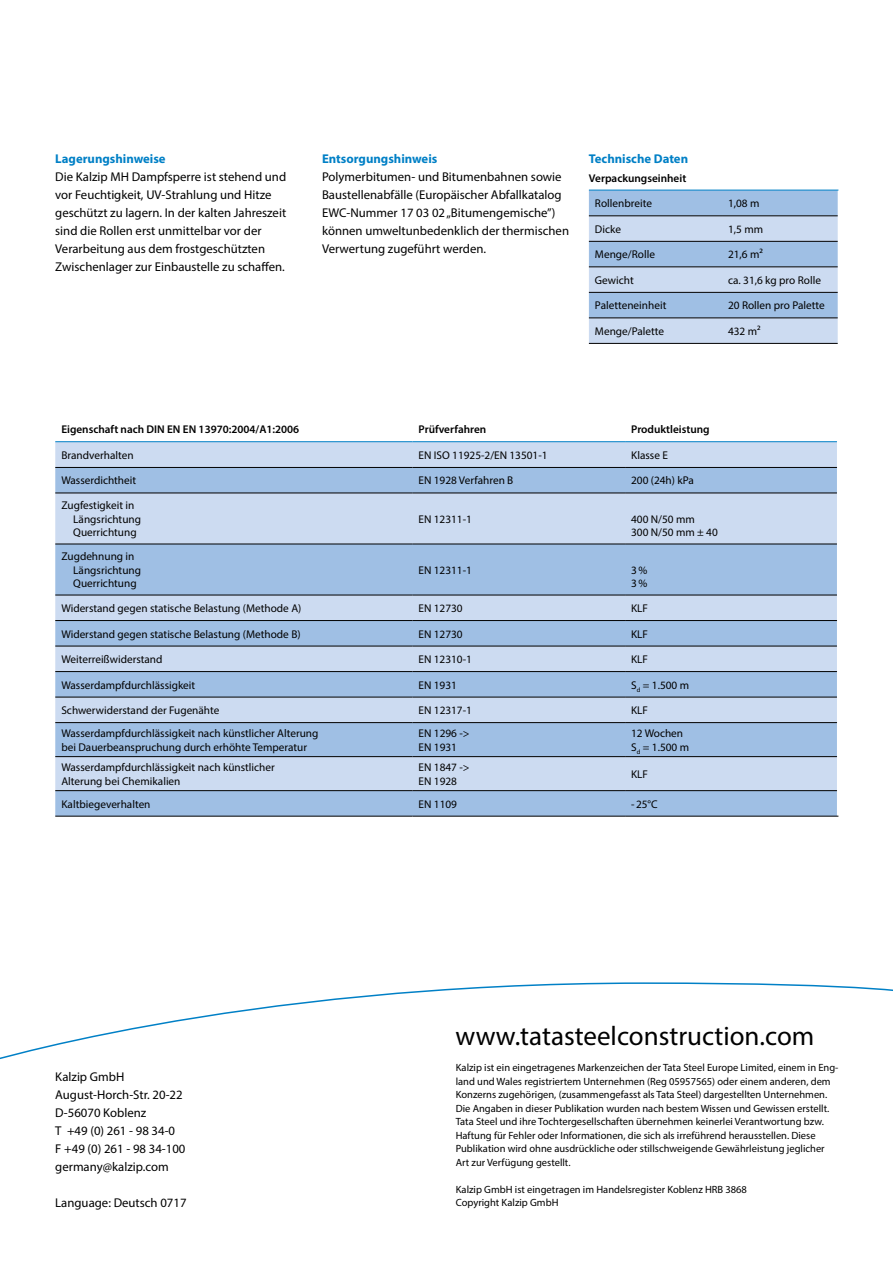
<style>
.page{position:relative;width:893px;height:1263px;background:#fff}
.page>*{position:absolute;margin:0;border:0;box-sizing:border-box;transform-origin:0 0}
.t1{font:27px "Myriad Pro";color:#000}
.t2{font:12.75px/18px "Myriad Pro";color:#000}
.t3{font:700 12.75px "Myriad Pro";color:#0080c6}
.t4{font:11.25px/13.5px "Myriad Pro";color:#000}
.t5{font:600 11.25px "Myriad Pro";color:#000}
.t6{font:10.5px/13.5px "Myriad Pro";color:#000}
</style>
<div class="page">
<svg style="left:0;top:982px;width:893px;height:78px"></svg>
<svg style="left:55px;top:494px;width:782px;height:322px;background:#b3cbe8"></svg>
<svg style="left:55px;top:442px;width:783px;height:51px;background:#b3cae7"></svg>
<hr style="left:55px;top:441px;width:357px;height:1px;background:#0080c6">
<hr style="left:412px;top:441px;width:213px;height:1px;background:#0080c6">
<hr style="left:625px;top:441px;width:212px;height:1px;background:#0080c6">
<hr style="left:55px;top:467px;width:357px;height:1px;background:#000">
<hr style="left:412px;top:467px;width:213px;height:1px;background:#000">
<hr style="left:625px;top:467px;width:212px;height:1px;background:#000">
<hr style="left:55px;top:493px;width:357px;height:1px;background:#000">
<hr style="left:412px;top:493px;width:213px;height:1px;background:#000">
<hr style="left:625px;top:493px;width:212px;height:1px;background:#000">
<hr style="left:55px;top:544px;width:357px;height:1px;background:#000">
<hr style="left:412px;top:544px;width:213px;height:1px;background:#000">
<hr style="left:625px;top:544px;width:212px;height:1px;background:#000">
<hr style="left:55px;top:595px;width:357px;height:1px;background:#000">
<hr style="left:412px;top:595px;width:213px;height:1px;background:#000">
<hr style="left:625px;top:595px;width:212px;height:1px;background:#000">
<hr style="left:55px;top:620px;width:357px;height:1px;background:#000">
<hr style="left:412px;top:620px;width:213px;height:1px;background:#000">
<hr style="left:625px;top:620px;width:212px;height:1px;background:#000">
<hr style="left:55px;top:646px;width:357px;height:1px;background:#000">
<hr style="left:412px;top:646px;width:213px;height:1px;background:#000">
<hr style="left:625px;top:646px;width:212px;height:1px;background:#000">
<hr style="left:55px;top:671px;width:357px;height:1px;background:#000">
<hr style="left:412px;top:671px;width:213px;height:1px;background:#000">
<hr style="left:625px;top:671px;width:212px;height:1px;background:#000">
<hr style="left:55px;top:697px;width:357px;height:1px;background:#000">
<hr style="left:412px;top:697px;width:213px;height:1px;background:#000">
<hr style="left:625px;top:697px;width:212px;height:1px;background:#000">
<hr style="left:55px;top:722px;width:357px;height:1px;background:#000">
<hr style="left:412px;top:722px;width:213px;height:1px;background:#000">
<hr style="left:625px;top:722px;width:212px;height:1px;background:#000">
<hr style="left:55px;top:756px;width:357px;height:1px;background:#000">
<hr style="left:412px;top:756px;width:213px;height:1px;background:#000">
<hr style="left:625px;top:756px;width:212px;height:1px;background:#000">
<hr style="left:55px;top:790px;width:357px;height:1px;background:#000">
<hr style="left:412px;top:790px;width:213px;height:1px;background:#000">
<hr style="left:625px;top:790px;width:212px;height:1px;background:#000">
<hr style="left:55px;top:816px;width:357px;height:1px;background:#000">
<hr style="left:412px;top:816px;width:213px;height:1px;background:#000">
<hr style="left:625px;top:816px;width:213px;height:1px;background:#000">
<svg style="left:589px;top:189px;width:249px;height:154px;background:#b2c9e6"></svg>
<hr style="left:589px;top:216px;width:133px;height:1px;background:#000">
<hr style="left:722px;top:216px;width:116px;height:1px;background:#000">
<hr style="left:589px;top:241px;width:133px;height:1px;background:#000">
<hr style="left:722px;top:241px;width:116px;height:1px;background:#000">
<hr style="left:589px;top:267px;width:133px;height:1px;background:#000">
<hr style="left:722px;top:267px;width:116px;height:1px;background:#000">
<hr style="left:589px;top:292px;width:133px;height:1px;background:#000">
<hr style="left:722px;top:292px;width:116px;height:1px;background:#000">
<hr style="left:589px;top:318px;width:133px;height:1px;background:#000">
<hr style="left:722px;top:318px;width:116px;height:1px;background:#000">
<hr style="left:589px;top:343px;width:133px;height:1px;background:#000">
<hr style="left:722px;top:343px;width:116px;height:1px;background:#000">
<hr style="left:589px;top:190px;width:133px;height:1px;background:#0080c6">
<hr style="left:722px;top:190px;width:116px;height:1px;background:#0080c6">
<p class="t3" style="left:55px;top:151px;width:112px">Lagerungshinweise</p>
<p class="t3" style="left:589px;top:151px;width:101px">Technische Daten</p>
<p class="t2" style="left:55px;top:168px;width:232px">Die Kalzip MH Dampfsperre ist stehend und vor Feuchtigkeit, UV-Strahlung und Hitze geschützt zu lagern. In der kalten Jahreszeit sind die Rollen erst unmittelbar vor der Verarbeitung aus dem frostgeschützten Zwischenlager zur Einbaustelle zu schaffen.</p>
<p class="t3" style="left:322px;top:151px;width:117px">Entsorgungshinweis</p>
<p class="t2" style="left:322px;top:168px;width:249px">Polymerbitumen- und Bitumenbahnen sowie Baustellenabfälle (Europäischer Abfallkatalog EWC-Nummer 17 03 02 „Bitumengemische”) können umweltunbedenklich der thermischen Verwertung zugeführt werden.</p>
<p class="t5" style="left:589px;top:171px;width:99px">Verpackungseinheit</p>
<p class="t4" style="left:595px;top:197px;width:58px">Rollenbreite</p>
<p class="t4" style="left:728px;top:197px;width:33px">1,08 m</p>
<p class="t4" style="left:595px;top:222px;width:28px">Dicke</p>
<p class="t4" style="left:728px;top:222px;width:37px">1,5 mm</p>
<p class="t4" style="left:595px;top:248px;width:61px">Menge/Rolle</p>
<p class="t4" style="left:728px;top:248px;width:36px">21,6 m²</p>
<p class="t4" style="left:595px;top:273px;width:40px">Gewicht</p>
<p class="t4" style="left:728px;top:273px;width:94px">ca. 31,6 kg pro Rolle</p>
<p class="t4" style="left:595px;top:299px;width:73px">Paletteneinheit</p>
<p class="t4" style="left:728px;top:299px;width:98px">20 Rollen pro Palette</p>
<p class="t4" style="left:595px;top:324px;width:71px">Menge/Palette</p>
<p class="t4" style="left:728px;top:324px;width:34px">432 m²</p>
<p class="t5" style="left:61px;top:422px;width:239px">Eigenschaft nach DIN EN EN 13970:2004/A1:2006</p>
<p class="t5" style="left:419px;top:422px;width:69px">Prüfverfahren</p>
<p class="t5" style="left:631px;top:422px;width:80px">Produktleistung</p>
<p class="t4" style="left:61px;top:448px;width:74px">Brandverhalten</p>
<p class="t4" style="left:419px;top:448px;width:131px">EN ISO 11925-2/EN 13501-1</p>
<p class="t4" style="left:631px;top:448px;width:38px">Klasse E</p>
<p class="t4" style="left:61px;top:474px;width:76px">Wasserdichtheit</p>
<p class="t4" style="left:419px;top:474px;width:96px">EN 1928 Verfahren B</p>
<p class="t4" style="left:631px;top:474px;width:64px">200 (24h) kPa</p>
<p class="t4" style="left:73px;top:498px;width:69px;text-indent:-12px">Zugfestigkeit in<br>Längsrichtung<br>Querrichtung</p>
<p class="t4" style="left:419px;top:512px;width:55px">EN 12311-1</p>
<p class="t4" style="left:631px;top:512px;width:88px">400 N/50 mm<br>300 N/50 mm ± 40</p>
<p class="t4" style="left:73px;top:549px;width:69px;text-indent:-12px">Zugdehnung in<br>Längsrichtung<br>Querrichtung</p>
<p class="t4" style="left:419px;top:563px;width:55px">EN 12311-1</p>
<p class="t4" style="left:631px;top:563px;width:18px">3%<br>3%</p>
<p class="t4" style="left:61px;top:601px;width:241px">Widerstand gegen statische Belastung (Methode A)</p>
<p class="t4" style="left:419px;top:601px;width:46px">EN 12730</p>
<p class="t4" style="left:631px;top:601px;width:18px">KLF</p>
<p class="t4" style="left:61px;top:627px;width:241px">Widerstand gegen statische Belastung (Methode B)</p>
<p class="t4" style="left:419px;top:627px;width:46px">EN 12730</p>
<p class="t4" style="left:631px;top:627px;width:18px">KLF</p>
<p class="t4" style="left:61px;top:652px;width:103px">Weiterreißwiderstand</p>
<p class="t4" style="left:419px;top:652px;width:55px">EN 12310-1</p>
<p class="t4" style="left:631px;top:652px;width:18px">KLF</p>
<p class="t4" style="left:61px;top:678px;width:135px">Wasserdampfdurchlässigkeit</p>
<p class="t4" style="left:419px;top:678px;width:40px">EN 1931</p>
<p class="t4" style="left:631px;top:678px;width:59px">S<sub>d</sub> = 1.500 m</p>
<p class="t4" style="left:61px;top:703px;width:160px">Schwerwiderstand der Fugenähte</p>
<p class="t4" style="left:419px;top:703px;width:55px">EN 12317-1</p>
<p class="t4" style="left:631px;top:703px;width:18px">KLF</p>
<p class="t4" style="left:61px;top:726px;width:259px">Wasserdampfdurchlässigkeit nach künstlicher Alterung bei Dauerbeanspruchung durch erhöhte Temperatur</p>
<p class="t4" style="left:419px;top:726px;width:52px">EN 1296 -&gt;<br>EN 1931</p>
<p class="t4" style="left:631px;top:726px;width:59px">12 Wochen<br>S<sub>d</sub> = 1.500 m</p>
<p class="t4" style="left:61px;top:760px;width:215px">Wasserdampfdurchlässigkeit nach künstlicher<br>Alterung bei Chemikalien</p>
<p class="t4" style="left:419px;top:760px;width:52px">EN 1847 -&gt;<br>EN 1928</p>
<p class="t4" style="left:631px;top:767px;width:18px">KLF</p>
<p class="t4" style="left:61px;top:797px;width:91px">Kaltbiegeverhalten</p>
<p class="t4" style="left:419px;top:797px;width:40px">EN 1109</p>
<p class="t4" style="left:631px;top:797px;width:28px">- 25°C</p>
<p class="t2" style="left:55px;top:1068px;width:132px">Kalzip GmbH<br>August-Horch-Str. 20-22<br>D-56070 Koblenz<br>T +49 (0) 261 - 98 34-0<br>F +49 (0) 261 - 98 34-100 germany@kalzip.com</p>
<p class="t2" style="left:55px;top:1194px;width:133px">Language: Deutsch 0717</p>
<h1 class="t1" style="left:455px;top:1020px;width:360px">www.tatasteelconstruction.com</h1>
<p class="t6" style="left:456px;top:1060px;width:384px">Kalzip ist ein eingetragenes Markenzeichen der Tata Steel Europe Limited, einem in Eng&shy;land und Wales registriertem Unternehmen (Reg 05957565) oder einem anderen, dem Konzerns zugehörigen, (zusammengefasst als Tata Steel) dargestellten Unternehmen.<br>Die Angaben in dieser Publikation wurden nach bestem Wissen und Gewissen erstellt.<br>Tata Steel und ihre Tochtergesellschaften übernehmen keinerlei Verantwortung bzw.<br>Haftung für Fehler oder Informationen, die sich als irreführend herausstellen. Diese Publikation wird ohne ausdrückliche oder stillschweigende Gewährleistung jeglicher Art zur Verfügung gestellt.</p>
<p class="t6" style="left:456px;top:1182px;width:293px">Kalzip GmbH ist eingetragen im Handelsregister Koblenz HRB 3868<br>Copyright Kalzip GmbH</p>
</div>
